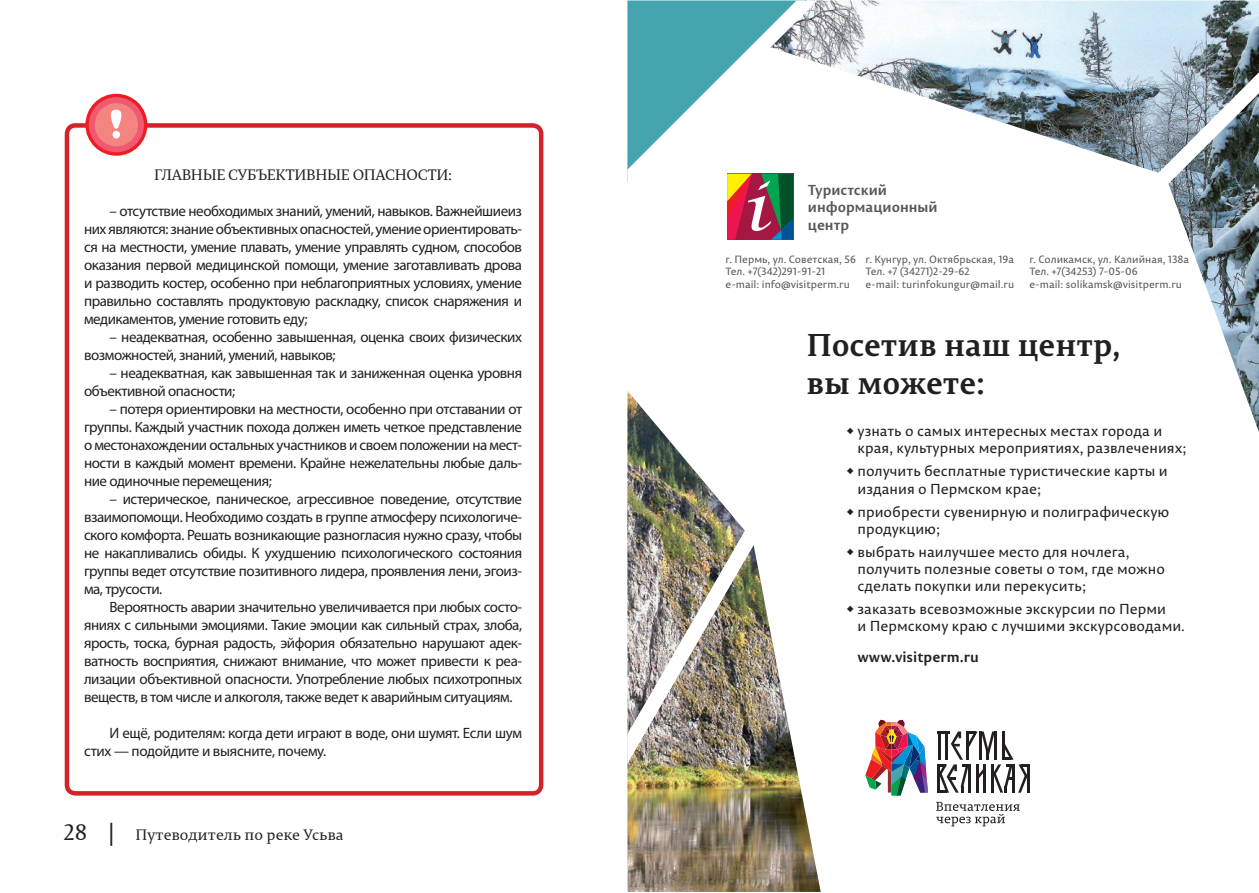
<style>
.page{position:relative;width:1259px;height:893px;background:#fff}
.page>*{position:absolute;margin:0;border:0;box-sizing:border-box;transform-origin:0 0}
.t1{font:700 31.5px/37.8px "Permian Serif Typeface";color:#231f20}
.t2{font:15px/18px "Myriad Pro";letter-spacing:-.03em;color:#231f20;text-align:justify}
.t3{font:15px "Permian Serif Typeface";letter-spacing:-.02em;color:#231f20}
.t4{font:15px "Permian Serif Typeface";color:#231f20}
.t5{font:14.4px/17.2px "Permian Sans Typeface";color:#231f20}
.t6{font:700 14.4px/17.2px "Permian Sans Typeface";color:#57585a}
.t7{font:700 14.4px "Permian Sans Typeface";color:#231f20}
.t8{font:10.5px/12.6px "Permian Sans Typeface";color:#57585a}
.s1{font-size:22.5px}
</style>
<div class="page">
<img style="left:827px;top:0;width:432px;height:72px">
<svg style="left:848px;top:72px;width:411px;height:360px"></svg>
<img style="left:627px;top:764px;width:193px;height:128px">
<svg style="left:627px;top:131px;width:361px;height:633px"></svg>
<svg style="left:627px;top:0;width:200px;height:240px"></svg>
<svg style="left:937px;top:731px;width:92px;height:62px"></svg>
<img style="left:865px;top:720px;width:63px;height:76px">
<svg style="left:936px;top:802px;width:83px;height:24px"></svg>
<div style="left:65px;top:123px;width:478px;height:673px;border:4px solid #d1232a;border-radius:9px"></div>
<svg style="left:85px;top:94px;width:62px;height:62px"></svg>
<div style="left:89px;top:97px;width:55px;height:55px;background:#f05972;border-radius:50%"></div>
<div style="left:95px;top:103px;width:43px;height:43px;background:#f38480;border-radius:50%"></div>
<svg style="left:64px;top:93px;width:59px;height:46px"></svg>
<p class="t3" style="left:154px;top:165px;width:299px">ГЛАВНЫЕ СУБЪЕКТИВНЫЕ ОПАСНОСТИ:</p>
<p class="t2" style="left:84px;top:201px;width:439px;text-indent:26px">– отсутствие необходимых знаний, умений, навыков. Важнейшиеиз них являются: знание объективных опасностей, умение ориентировать&shy;ся на местности, умение плавать, умение управлять судном, способов оказания первой медицинской помощи, умение заготавливать дрова и разводить костер, особенно при неблагоприятных условиях, умение правильно составлять продуктовую раскладку, список снаряжения и медикаментов, умение готовить еду;</p>
<p class="t2" style="left:84px;top:327px;width:439px;text-indent:26px">– неадекватная, особенно завышенная, оценка своих физических возможностей, знаний, умений, навыков;</p>
<p class="t2" style="left:84px;top:363px;width:439px;text-indent:26px">– неадекватная, как завышенная так и заниженная оценка уровня объективной опасности;</p>
<p class="t2" style="left:84px;top:399px;width:439px;text-indent:26px">– потеря ориентировки на местности, особенно при отставании от группы. Каждый участник похода должен иметь четкое представление о местонахождении остальных участников и своем положении на мест&shy;ности в каждый момент времени. Крайне нежелательны любые даль&shy;ние одиночные перемещения;</p>
<p class="t2" style="left:84px;top:489px;width:439px;text-indent:26px">– истерическое, паническое, агрессивное поведение, отсутствие взаимопомощи. Необходимо создать в группе атмосферу психологиче&shy;ского комфорта. Решать возникающие разногласия нужно сразу, чтобы не накапливались обиды. К ухудшению психологического состояния группы ведет отсутствие позитивного лидера, проявления лени, эгоиз&shy;ма, трусости.</p>
<p class="t2" style="left:84px;top:597px;width:439px;text-indent:26px">Вероятность аварии значительно увеличивается при любых состо&shy;яниях с сильными эмоциями. Такие эмоции как сильный страх, злоба, ярость, тоска, бурная радость, эйфория обязательно нарушают адек&shy;ватность восприятия, снижают внимание, что может привести к реа&shy;лизации объективной опасности. Употребление любых психотропных веществ, в том числе и алкоголя, также ведет к аварийным ситуациям.</p>
<p class="t2" style="left:84px;top:723px;width:439px;text-indent:26px">И ещё, родителям: когда дети играют в воде, они шумят. Если шум стих — подойдите и выясните, почему.</p>
<p class="t4" style="left:64px;top:826px;width:281px"><span class="s1">28 |</span> Путеводитель по реке Усьва</p>
<p class="t6" style="left:808px;top:181px;width:131px">Туристский информационный центр</p>
<p class="t8" style="left:725px;top:252px;width:132px">г. Пермь, ул. Советская, 56<br>Тел. +7(342)291-91-21 e-mail: info@visitperm.ru</p>
<p class="t8" style="left:865px;top:252px;width:150px">г. Кунгур, ул. Октябрьская, 19а<br>Тел. +7 (34271)2-29-62<br>e-mail: turinfokungur@mail.ru</p>
<p class="t8" style="left:1029px;top:252px;width:161px">г. Соликамск, ул. Калийная, 138а<br>Тел. +7(34253) 7-05-06<br>e-mail: solikamsk@visitperm.ru</p>
<h1 class="t1" style="left:806px;top:324px;width:315px">Посетив наш центр, вы можете:</h1>
<p class="t5" style="left:857px;top:422px;width:330px;text-indent:-11px">◆ узнать о самых интересных местах города и края, культурных мероприятиях, развлечениях;</p>
<p class="t5" style="left:857px;top:462px;width:312px;text-indent:-11px">◆ получить бесплатные туристические карты и издания о Пермском крае;</p>
<p class="t5" style="left:857px;top:502px;width:313px;text-indent:-11px">◆ приобрести сувенирную и полиграфическую продукцию;</p>
<p class="t5" style="left:857px;top:543px;width:309px;text-indent:-11px">◆ выбрать наилучшее место для ночлега, получить полезные советы о том, где можно сделать покупки или перекусить;</p>
<p class="t5" style="left:857px;top:600px;width:329px;text-indent:-11px">◆ заказать всевозможные экскурсии по Перми<br>и Пермскому краю с лучшими экскурсоводами.</p>
<p class="t7" style="left:857px;top:644px;width:123px">www.visitperm.ru</p>
</div>
